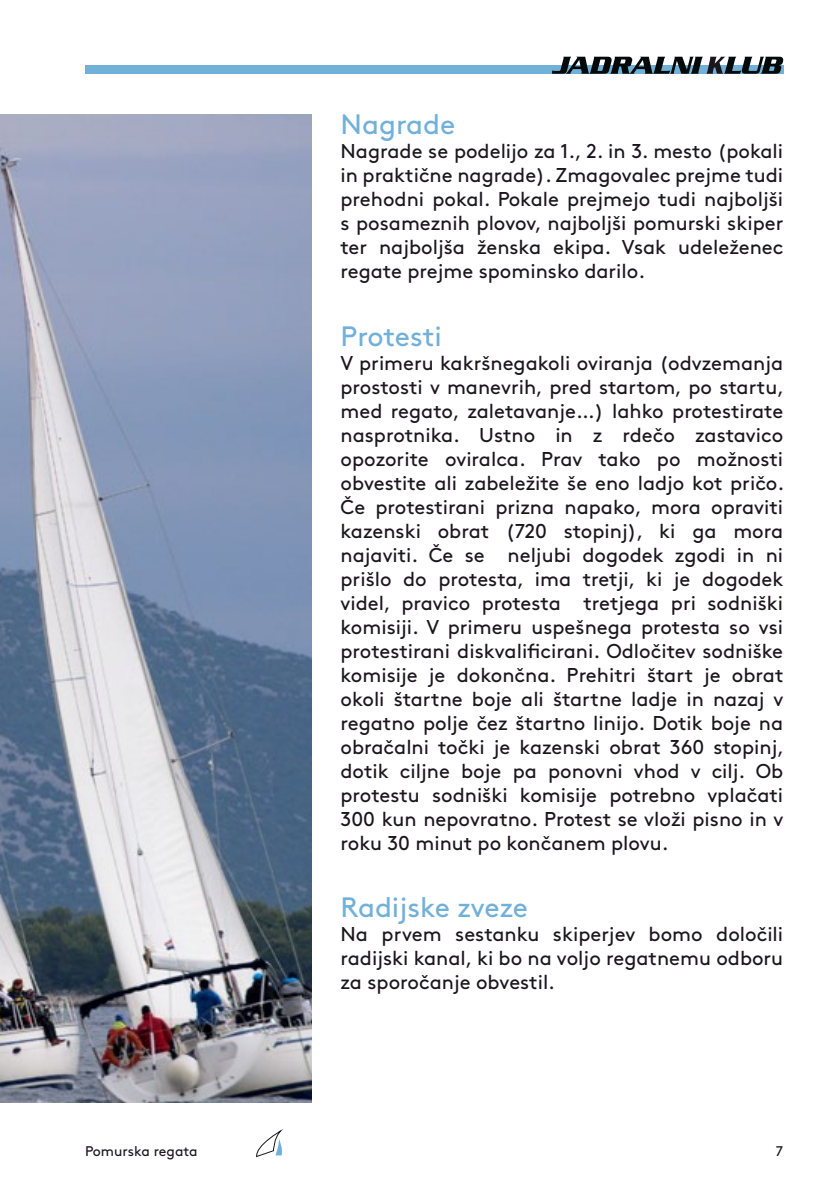
<style>
.page{position:relative;width:840px;height:1191px;background:#fff}
.page>*{position:absolute;margin:0;border:0;box-sizing:border-box;transform-origin:0 0}
.t1{font:28px "Brown";color:#71b0d8}
.t2{font:20px/24px "Brown";color:#1a171c;text-align:justify}
.t3{font:14px "Brown";color:#1a171c}
</style>
<div class="page">
<div style="left:85px;top:65px;width:697px;height:9px;background:#71b0d8"></div>
<svg style="left:552px;top:57px;width:230px;height:17px"></svg>
<svg style="left:256px;top:1129px;width:27px;height:28px"></svg>
<img style="left:0;top:114px;width:311px;height:989px">
<h1 class="t1" style="left:340px;top:103px;width:116px">Nagrade</h1>
<p class="t2" style="left:340px;top:138px;width:444px">Nagrade se podelijo za 1., 2. in 3. mesto (pokali in praktične nagrade). Zmagovalec prejme tudi prehodni pokal. Pokale prejmejo tudi najboljši s posameznih plovov, najboljši pomurski skiper ter najboljša ženska ekipa. Vsak udeleženec regate prejme spominsko darilo.</p>
<h1 class="t1" style="left:340px;top:315px;width:103px">Protesti</h1>
<p class="t2" style="left:340px;top:349px;width:445px">V primeru kakršnegakoli oviranja (odvzemanja prostosti v manevrih, pred startom, po startu, med regato, zaletavanje…) lahko protestirate nasprotnika. Ustno in z rdečo zastavico opozorite oviralca. Prav tako po možnosti obvestite ali zabeležite še eno ladjo kot pričo.<br>Če protestirani prizna napako, mora opraviti kazenski obrat (720 stopinj), ki ga mora najaviti. Če se neljubi dogodek zgodi in ni prišlo do protesta, ima tretji, ki je dogodek videl, pravico protesta tretjega pri sodniški komisiji. V primeru uspešnega protesta so vsi protestirani diskvalificirani. Odločitev sodniške komisije je dokončna. Prehitri štart je obrat okoli štartne boje ali štartne ladje in nazaj v regatno polje čez štartno linijo. Dotik boje na obračalni točki je kazenski obrat 360 stopinj, dotik ciljne boje pa ponovni vhod v cilj. Ob protestu sodniški komisije potrebno vplačati 300 kun nepovratno. Protest se vloži pisno in v roku 30 minut po končanem plovu.</p>
<h1 class="t1" style="left:340px;top:886px;width:189px">Radijske zveze</h1>
<p class="t2" style="left:340px;top:920px;width:444px">Na prvem sestanku skiperjev bomo določili radijski kanal, ki bo na voljo regatnemu odboru za sporočanje obvestil.</p>
<p class="t3" style="left:85px;top:1140px;width:114px">Pomurska regata</p>
<p class="t3" style="left:775px;top:1140px;width:9px">7</p>
</div>
